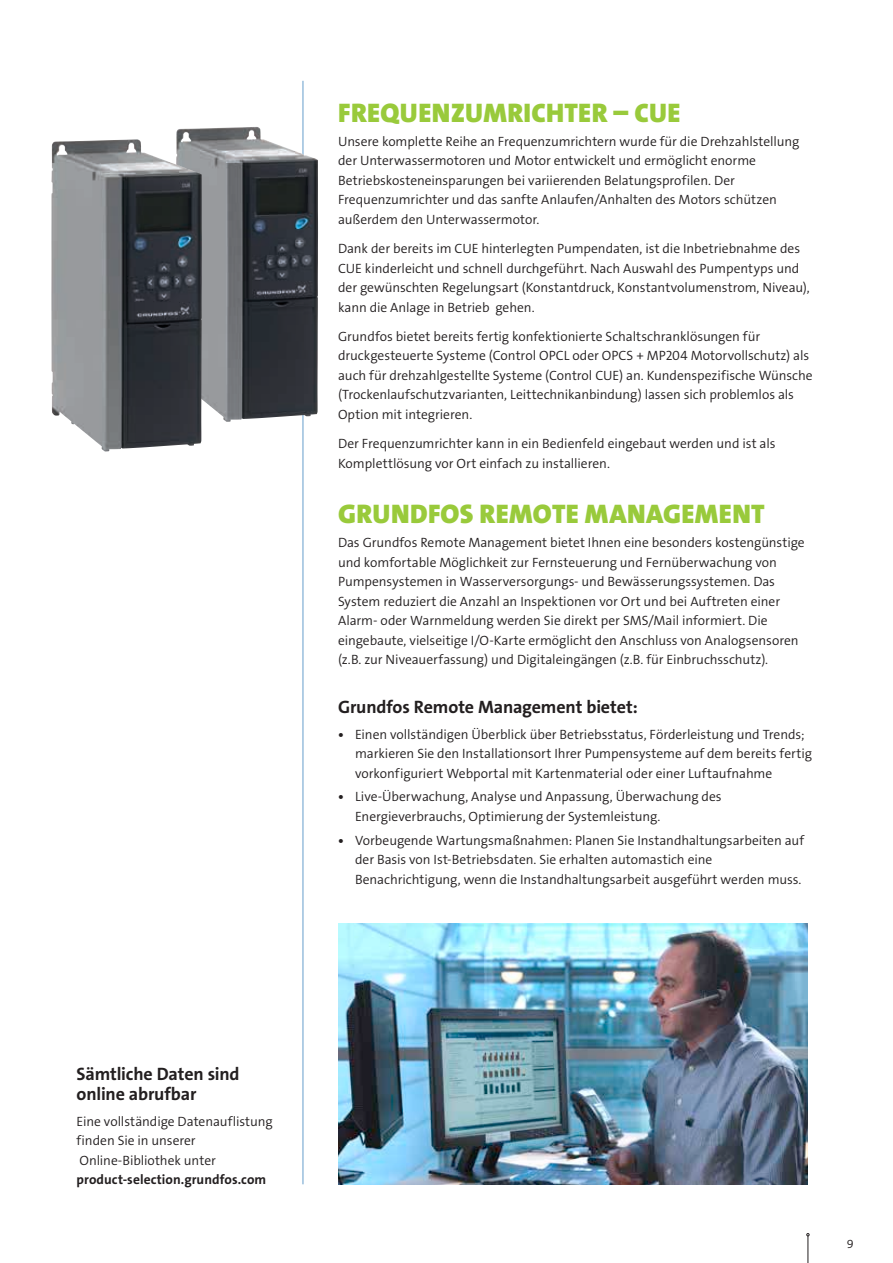
<style>
.page{position:relative;width:893px;height:1263px;background:#fff}
.page>*{position:absolute;margin:0;border:0;box-sizing:border-box;transform-origin:0 0}
.t1{font:27px "Grundfos The Sans V2 OT 9 BL";letter-spacing:.015em;color:#99ca3b}
.t2{font:18px/19.5px "Grundfos The Sans V2 OT 7 B";letter-spacing:-.01em;color:#231f20}
.t3{font:13.5px/19.5px "Grundfos The Sans V2 OT 4 SL";letter-spacing:-.005em;color:#231f20}
.t4{font:13.5px "Grundfos The Sans V2 OT 7 B";letter-spacing:.005em;color:#231f20}
.t5{font:12px "Grundfos The Sans V2 OT 4 SL";color:#231f20}
.s1{font-family:"Grundfos The Sans V2 OT 7 B"}
</style>
<div class="page">
<hr style="left:303px;top:81px;width:1px;height:1103px;background:#659dcb">
<img style="left:176px;top:127px;width:142px;height:295px">
<img style="left:51px;top:139px;width:151px;height:312px">
<img style="left:338px;top:923px;width:470px;height:261px">
<svg style="left:806px;top:1233px;width:3px;height:30px"></svg>
<h1 class="t1" style="left:338px;top:96px;width:344px">FREQUENZUMRICHTER – CUE</h1>
<p class="t3" style="left:338px;top:132px;width:463px">Unsere komplette Reihe an Frequenzumrichtern wurde für die Drehzahlstellung der Unterwassermotoren und Motor entwickelt und ermöglicht enorme Betriebskosteneinsparungen bei variierenden Belatungsprofilen. Der Frequenzumrichter und das sanfte Anlaufen/Anhalten des Motors schützen außerdem den Unterwassermotor.</p>
<p class="t3" style="left:338px;top:239px;width:473px">Dank der bereits im CUE hinterlegten Pumpendaten, ist die Inbetriebnahme des CUE kinderleicht und schnell durchgeführt. Nach Auswahl des Pumpentyps und der gewünschten Regelungsart (Konstantdruck, Konstantvolumenstrom, Niveau), kann die Anlage in Betrieb gehen.</p>
<p class="t3" style="left:338px;top:327px;width:476px">Grundfos bietet bereits fertig konfektionierte Schaltschranklösungen für druckgesteuerte Systeme (Control OPCL oder OPCS + MP204 Motorvollschutz) als auch für drehzahlgestellte Systeme (Control CUE) an. Kundenspezifische Wünsche (Trockenlaufschutzvarianten, Leittechnikanbindung) lassen sich problemlos als Option mit integrieren.</p>
<p class="t3" style="left:338px;top:434px;width:439px">Der Frequenzumrichter kann in ein Bedienfeld eingebaut werden und ist als<br>Komplettlösung vor Ort einfach zu installieren.</p>
<h1 class="t1" style="left:338px;top:497px;width:428px">GRUNDFOS REMOTE MANAGEMENT</h1>
<p class="t3" style="left:338px;top:533px;width:468px">Das Grundfos Remote Management bietet Ihnen eine besonders kostengünstige und komfortable Möglichkeit zur Fernsteuerung und Fernüberwachung von Pumpensystemen in Wasserversorgungs- und Bewässerungssystemen. Das System reduziert die Anzahl an Inspektionen vor Ort und bei Auftreten einer Alarm- oder Warnmeldung werden Sie direkt per SMS/Mail informiert. Die eingebaute, vielseitige I/O-Karte ermöglicht den Anschluss von Analogsensoren (z.B. zur Niveauerfassung) und Digitaleingängen (z.B. für Einbruchsschutz).</p>
<h2 class="t2" style="left:338px;top:697px;width:301px">Grundfos Remote Management bietet:</h2>
<p class="t3" style="left:355px;top:724px;width:458px;text-indent:-17px"><span class="s1">•</span> Einen vollständigen Überblick über Betriebsstatus, Förderleistung und Trends; markieren Sie den Installationsort Ihrer Pumpensysteme auf dem bereits fertig vorkonfiguriert Webportal mit Kartenmaterial oder einer Luftaufnahme</p>
<p class="t3" style="left:355px;top:787px;width:368px;text-indent:-17px"><span class="s1">•</span> Live-Überwachung, Analyse und Anpassung, Überwachung des<br>Energieverbrauchs, Optimierung der Systemleistung.</p>
<p class="t3" style="left:355px;top:830px;width:451px;text-indent:-17px"><span class="s1">•</span> Vorbeugende Wartungsmaßnahmen: Planen Sie Instandhaltungsarbeiten auf der Basis von Ist-Betriebsdaten. Sie erhalten automastich eine<br>Benachrichtigung, wenn die Instandhaltungsarbeit ausgeführt werden muss.</p>
<h2 class="t2" style="left:77px;top:1065px;width:165px">Sämtliche Daten sind online abrufbar</h2>
<p class="t3" style="left:77px;top:1111px;width:198px">Eine vollständige Datenauflistung finden Sie in unserer<br>Online-Bibliothek unter</p>
<p class="t4" style="left:77px;top:1171px;width:191px">product-selection.grundfos.com</p>
<p class="t5" style="left:847px;top:1237px;width:8px">9</p>
</div>
